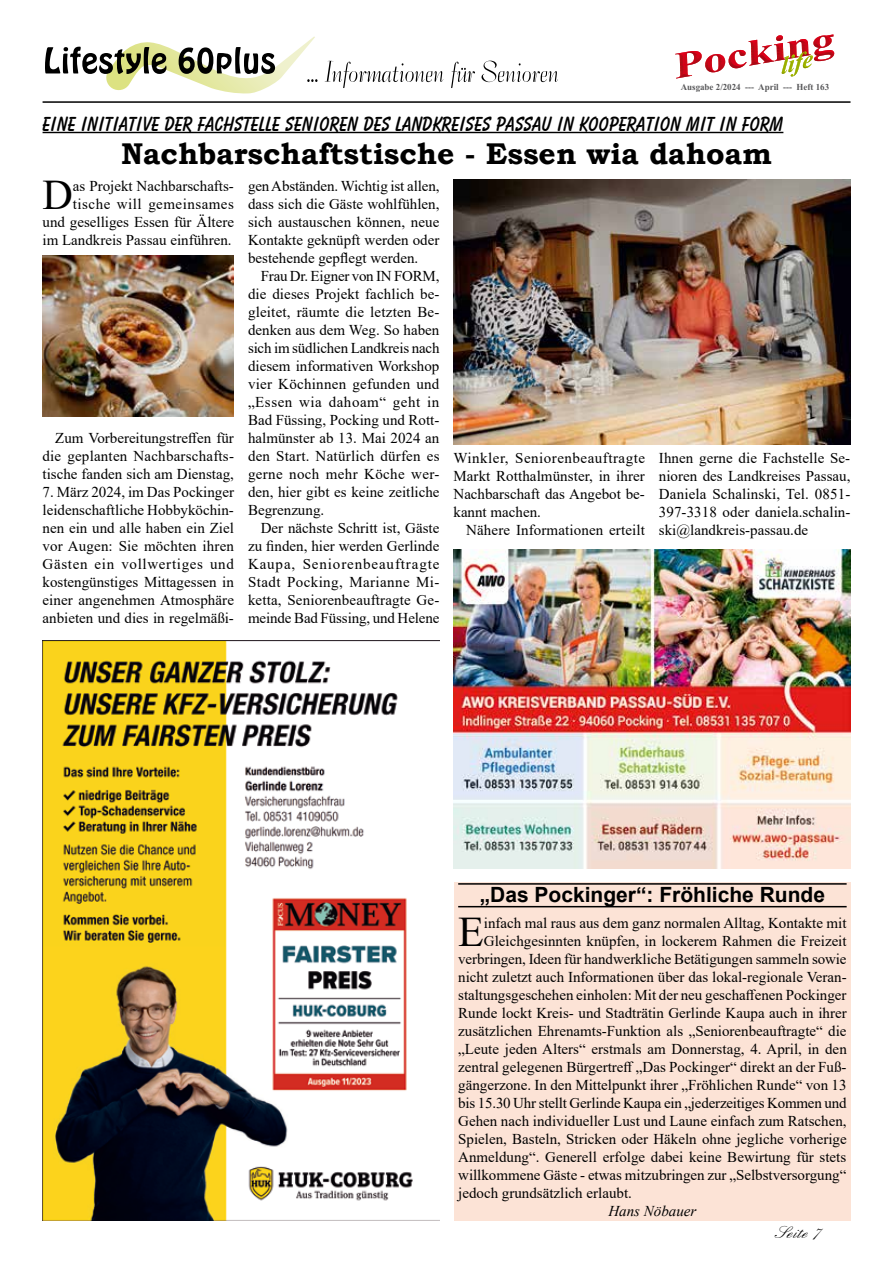
<style>
.page{position:relative;width:893px;height:1263px;background:#fff}
.page>*{position:absolute;margin:0;border:0;box-sizing:border-box;transform-origin:0 0}
.t1{font:42.15px "Times New Roman";color:#000}
.t2{font:700 30px "Bookman Old Style";color:#000}
.t3{font:700 21px "Balloon BT";color:#000}
.t4{font:700 21px "Arial";color:#000}
.t5{font:18px "English 157 BT";color:#000}
.t6{font:15px/18px "Times New Roman";color:#000;text-align:justify}
.t7{font:italic 15px "Times New Roman";color:#000}
.t8{font:700 9.15px "Times New Roman";color:#58585a}
</style>
<div class="page">
<hr style="left:43px;top:101px;width:807px;height:2px;background:#000">
<svg style="left:675px;top:34px;width:159px;height:45px"></svg>
<svg style="left:45px;top:36px;width:513px;height:58px"></svg>
<img style="left:43px;top:255px;width:191px;height:162px">
<img style="left:454px;top:180px;width:397px;height:264px">
<hr style="left:43px;top:132px;width:740px;height:1px;background:#000">
<img style="left:454px;top:550px;width:397px;height:319px">
<img style="left:43px;top:641px;width:396px;height:579px">
<div style="left:454px;top:882px;width:397px;height:338px;background:#fce3d6"></div>
<hr style="left:458px;top:883px;width:389px;height:2px;background:#000">
<hr style="left:458px;top:906px;width:389px;height:1px;background:#000">
<p class="t8" style="left:681px;top:84px;width:150px">Ausgabe 2/2024 --- April --- Heft 163</p>
<h3 class="t3" style="left:43px;top:111px;width:742px">EINE INITIATIVE DER FACHSTELLE SENIOREN DES LANDKREISES PASSAU IN KOOPERATION MIT IN FORM</h3>
<h2 class="t2" style="left:121px;top:132px;width:652px">Nachbarschaftstische - Essen wia dahoam</h2>
<p class="t6" style="left:43px;top:177px;width:193px;text-align:right">as Projekt Nachbarschafts&shy;tische will gemeinsames<br>und geselliges Essen für Ältere im Landkreis Passau einführen.</p>
<h1 class="t1" style="left:43px;top:165px;width:32px">D</h1>
<p class="t6" style="left:43px;top:429px;width:193px;text-indent:13px">Zum Vorbereitungstreffen für die geplanten Nachbarschafts&shy;tische fanden sich am Dienstag,</p>
<p class="t6" style="left:43px;top:483px;width:193px">7. März 2024, im Das Pockinger leidenschaftliche Hobbyköchin&shy;nen ein und alle haben ein Ziel vor Augen: Sie möchten ihren Gästen ein vollwertiges und kostengünstiges Mittagessen in einer angenehmen Atmosphäre anbieten und dies in regelmäßi-</p>
<p class="t6" style="left:248px;top:177px;width:193px">gen Abständen. Wichtig ist allen, dass sich die Gäste wohlfühlen, sich austauschen können, neue Kontakte geknüpft werden oder bestehende gepflegt werden.</p>
<p class="t6" style="left:248px;top:267px;width:193px;text-indent:13px">Frau Dr. Eigner von IN FORM, die dieses Projekt fachlich be&shy;gleitet, räumte die letzten Be&shy;denken aus dem Weg. So haben sich im südlichen Landkreis nach diesem informativen Workshop vier Köchinnen gefunden und „Essen wia dahoam“ geht in Bad Füssing, Pocking und Rott&shy;halmünster ab 13. Mai 2024 an den Start. Natürlich dürfen es gerne noch mehr Köche wer&shy;den, hier gibt es keine zeitliche Begrenzung.</p>
<p class="t6" style="left:248px;top:519px;width:193px;text-indent:13px">Der nächste Schritt ist, Gäste zu finden, hier werden Gerlinde Kaupa, Seniorenbeauftragte Stadt Pocking, Marianne Mi&shy;ketta, Seniorenbeauftragte Ge&shy;meinde Bad Füssing, und Helene</p>
<p class="t6" style="left:453px;top:449px;width:193px">Winkler, Seniorenbeauftragte Markt Rotthalmünster, in ihrer Nachbarschaft das Angebot be&shy;kannt machen.</p>
<p class="t6" style="left:466px;top:521px;width:180px">Nähere Informationen erteilt</p>
<p class="t6" style="left:659px;top:449px;width:193px">Ihnen gerne die Fachstelle Se&shy;nioren des Landkreises Passau, Daniela Schalinski, Tel. 0851- 397-3318 oder daniela.schalin&shy;ski@landkreis-passau.de</p>
<h3 class="t4" style="left:480px;top:879px;width:347px">„Das Pockinger“: Fröhliche Runde</h3>
<h1 class="t1" style="left:458px;top:902px;width:27px">E</h1>
<p class="t6" style="left:484px;top:914px;width:364px">infach mal raus aus dem ganz normalen Alltag, Kontakte mit</p>
<p class="t6" style="left:484px;top:932px;width:364px">Gleichgesinnten knüpfen, in lockerem Rahmen die Freizeit</p>
<p class="t6" style="left:458px;top:950px;width:390px">verbringen, Ideen für handwerkliche Betätigungen sammeln sowie</p>
<p class="t6" style="left:458px;top:968px;width:390px">nicht zuletzt auch Informationen über das lokal-regionale Veran-</p>
<p class="t6" style="left:458px;top:986px;width:390px">staltungsgeschehen einholen: Mit der neu geschaffenen Pockinger</p>
<p class="t6" style="left:458px;top:1004px;width:390px">Runde lockt Kreis- und Stadträtin Gerlinde Kaupa auch in ihrer</p>
<p class="t6" style="left:458px;top:1022px;width:390px">zusätzlichen Ehrenamts-Funktion als „Seniorenbeauftragte“ die</p>
<p class="t6" style="left:458px;top:1040px;width:390px">„Leute jeden Alters“ erstmals am Donnerstag, 4. April, in den</p>
<p class="t6" style="left:458px;top:1058px;width:390px">zentral gelegenen Bürgertreff „Das Pockinger“ direkt an der Fuß-</p>
<p class="t6" style="left:458px;top:1076px;width:390px">gängerzone. In den Mittelpunkt ihrer „Fröhlichen Runde“ von 13</p>
<p class="t6" style="left:458px;top:1094px;width:390px">bis 15.30 Uhr stellt Gerlinde Kaupa ein „jederzeitiges Kommen und</p>
<p class="t6" style="left:458px;top:1112px;width:390px">Gehen nach individueller Lust und Laune einfach zum Ratschen,</p>
<p class="t6" style="left:458px;top:1130px;width:390px">Spielen, Basteln, Stricken oder Häkeln ohne jegliche vorherige</p>
<p class="t6" style="left:458px;top:1148px;width:390px">Anmeldung“. Generell erfolge dabei keine Bewirtung für stets</p>
<p class="t6" style="left:458px;top:1166px;width:390px">willkommene Gäste - etwas mitzubringen zur „Selbstversorgung“</p>
<p class="t6" style="left:458px;top:1184px;width:175px">jedoch grundsätzlich erlaubt.</p>
<p class="t7" style="left:608px;top:1201px;width:89px">Hans Nöbauer</p>
<p class="t5" style="left:778px;top:1223px;width:45px">Seite 7</p>
</div>
